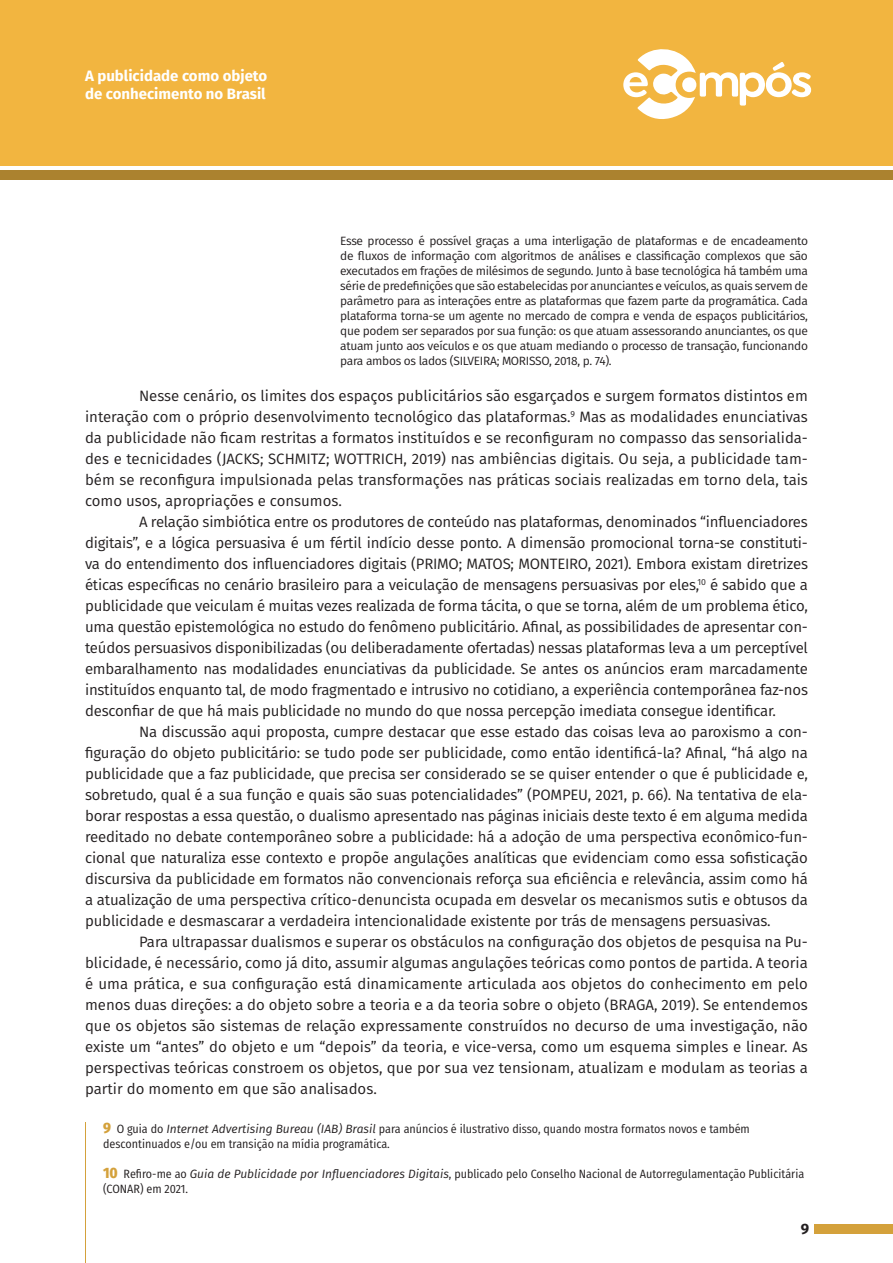
<style>
.page{position:relative;width:893px;height:1263px;background:#fff}
.page>*{position:absolute;margin:0;border:0;box-sizing:border-box;transform-origin:0 0}
.t1{font:15px/21px "Fira Sans";letter-spacing:-.01em;color:#231f20;text-align:justify}
.t2{font:700 15px/18px "Fira Sans";color:#fff}
.t3{font:700 15px "Fira Sans";color:#231f20}
.t4{font:12px/15px "Fira Sans";letter-spacing:-.025em;color:#231f20;text-align:justify}
.t5{font:12px/15px "Fira Sans Condensed";color:#231f20}
.s1{font-weight:800;font-size:15px;color:#d4a13b}
.s2{font-family:"Fira Sans";font-style:italic}
</style>
<div class="page">
<div style="left:0;top:0;width:893px;height:166px;background:#f2b540"></div>
<div style="left:0;top:170px;width:893px;height:10px;background:#ab822f"></div>
<div style="left:814px;top:1224px;width:79px;height:9px;background:#d4a13b"></div>
<svg style="left:623px;top:49px;width:188px;height:70px"></svg>
<hr style="left:85px;top:1122px;width:1px;height:141px;background:#d4a13b">
<p class="t2" style="left:85px;top:65px;width:184px">A publicidade como objeto de conhecimento no Brasil</p>
<p class="t4" style="left:340px;top:233px;width:469px">Esse processo é possível graças a uma interligação de plataformas e de encadeamento de fluxos de informação com algoritmos de análises e classificação complexos que são executados em frações de milésimos de segundo. Junto à base tecnológica há também uma série de predefinições que são estabelecidas por anunciantes e veículos, as quais servem de parâmetro para as interações entre as plataformas que fazem parte da programática. Cada plataforma torna-se um agente no mercado de compra e venda de espaços publicitários, que podem ser separados por sua função: os que atuam assessorando anunciantes, os que atuam junto aos veículos e os que atuam mediando o processo de transação, funcionando para ambos os lados (SILVEIRA; MORISSO, 2018, p. 74).</p>
<p class="t1" style="left:85px;top:385px;width:724px;text-indent:54px">Nesse cenário, os limites dos espaços publicitários são esgarçados e surgem formatos distintos em interação com o próprio desenvolvimento tecnológico das plataformas.<sup>9</sup> Mas as modalidades enunciativas da publicidade não ficam restritas a formatos instituídos e se reconfiguram no compasso das sensorialida&shy;des e tecnicidades (JACKS; SCHMITZ; WOTTRICH, 2019) nas ambiências digitais. Ou seja, a publicidade tam&shy;bém se reconfigura impulsionada pelas transformações nas práticas sociais realizadas em torno dela, tais como usos, apropriações e consumos.</p>
<p class="t1" style="left:85px;top:511px;width:724px;text-indent:54px">A relação simbiótica entre os produtores de conteúdo nas plataformas, denominados “influenciadores digitais”, e a lógica persuasiva é um fértil indício desse ponto. A dimensão promocional torna-se constituti&shy;va do entendimento dos influenciadores digitais (PRIMO; MATOS; MONTEIRO, 2021). Embora existam diretrizes éticas específicas no cenário brasileiro para a veiculação de mensagens persuasivas por eles,<sup>10</sup> é sabido que a publicidade que veiculam é muitas vezes realizada de forma tácita, o que se torna, além de um problema ético, uma questão epistemológica no estudo do fenômeno publicitário. Afinal, as possibilidades de apresentar con&shy;teúdos persuasivos disponibilizadas (ou deliberadamente ofertadas) nessas plataformas leva a um perceptível embaralhamento nas modalidades enunciativas da publicidade. Se antes os anúncios eram marcadamente instituídos enquanto tal, de modo fragmentado e intrusivo no cotidiano, a experiência contemporânea faz-nos desconfiar de que há mais publicidade no mundo do que nossa percepção imediata consegue identificar.</p>
<p class="t1" style="left:85px;top:721px;width:724px;text-indent:54px">Na discussão aqui proposta, cumpre destacar que esse estado das coisas leva ao paroxismo a con&shy;figuração do objeto publicitário: se tudo pode ser publicidade, como então identificá-la? Afinal, “há algo na publicidade que a faz publicidade, que precisa ser considerado se se quiser entender o que é publicidade e, sobretudo, qual é a sua função e quais são suas potencialidades” (POMPEU, 2021, p. 66). Na tentativa de ela&shy;borar respostas a essa questão, o dualismo apresentado nas páginas iniciais deste texto é em alguma medida reeditado no debate contemporâneo sobre a publicidade: há a adoção de uma perspectiva econômico-fun&shy;cional que naturaliza esse contexto e propõe angulações analíticas que evidenciam como essa sofisticação discursiva da publicidade em formatos não convencionais reforça sua eficiência e relevância, assim como há a atualização de uma perspectiva crítico-denuncista ocupada em desvelar os mecanismos sutis e obtusos da publicidade e desmascarar a verdadeira intencionalidade existente por trás de mensagens persuasivas.</p>
<p class="t1" style="left:85px;top:931px;width:724px;text-indent:54px">Para ultrapassar dualismos e superar os obstáculos na configuração dos objetos de pesquisa na Pu&shy;blicidade, é necessário, como já dito, assumir algumas angulações teóricas como pontos de partida. A teoria é uma prática, e sua configuração está dinamicamente articulada aos objetos do conhecimento em pelo menos duas direções: a do objeto sobre a teoria e a da teoria sobre o objeto (BRAGA, 2019). Se entendemos que os objetos são sistemas de relação expressamente construídos no decurso de uma investigação, não existe um “antes” do objeto e um “depois” da teoria, e vice-versa, como um esquema simples e linear. As perspectivas teóricas constroem os objetos, que por sua vez tensionam, atualizam e modulam as teorias a partir do momento em que são analisados.</p>
<p class="t5" style="left:103px;top:1121px;width:648px"><span class="s1">9</span> O guia do <span class="s2">Internet Advertising Bureau (IAB) Brasil</span> para anúncios é ilustrativo disso, quando mostra formatos novos e também descontinuados e/ou em transição na mídia programática.</p>
<p class="t5" style="left:103px;top:1166px;width:703px"><span class="s1">10</span> Refiro-me ao <span class="s2">Guia de Publicidade por Influenciadores Digitais</span>, publicado pelo Conselho Nacional de Autorregulamentação Publicitária (CONAR) em 2021.</p>
<p class="t3" style="left:801px;top:1216px;width:10px">9</p>
</div>
